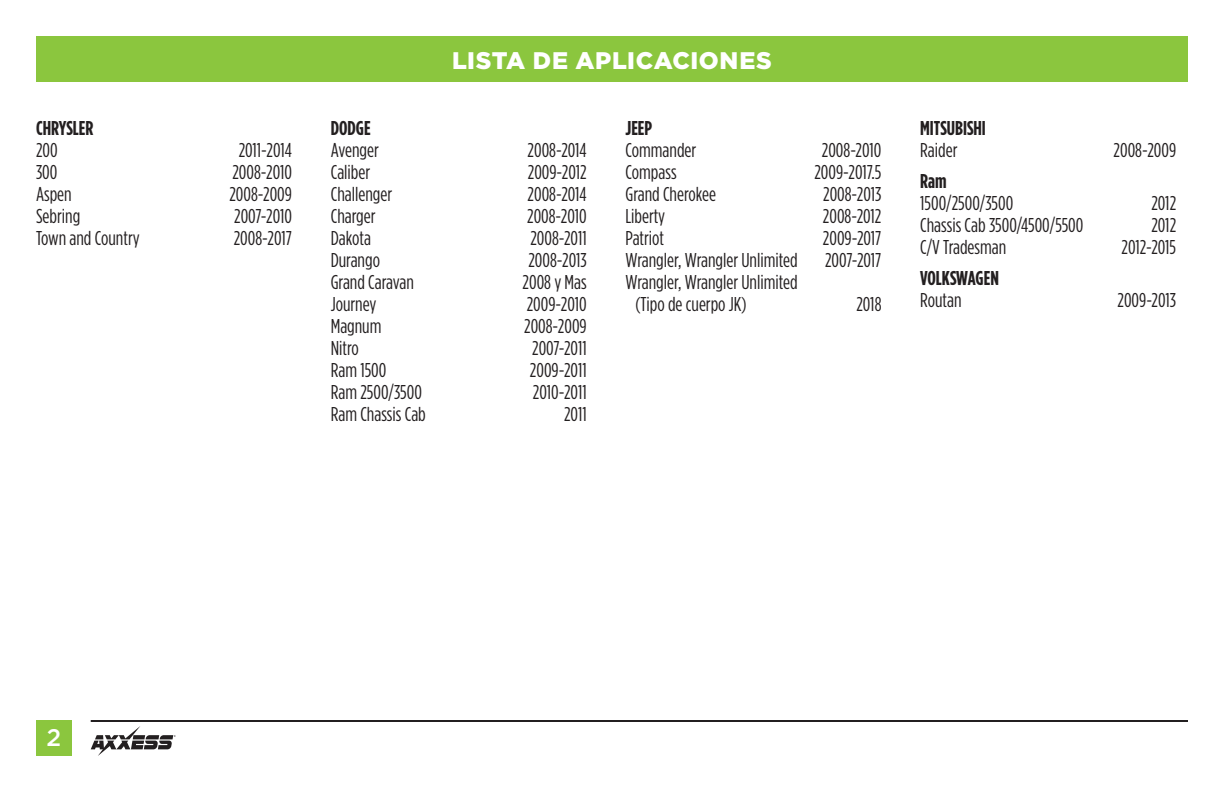
<style>
.page{position:relative;width:1224px;height:792px;background:#fff}
.page>*{position:absolute;margin:0;border:0;box-sizing:border-box;transform-origin:0 0}
.t1{font:900 24px "Gotham";letter-spacing:.025em;color:#fff}
.t2{font:500 24px "Gotham";color:#fff}
.t3{font:20px/22px "Gotham Condensed";color:#231f20}
.t4{font:700 20px "Gotham Condensed";color:#231f20}
</style>
<div class="page">
<div style="left:36px;top:36px;width:1152px;height:45px;background:#8bc63e"></div>
<div style="left:36px;top:720px;width:36px;height:36px;background:#8bc63e"></div>
<hr style="left:91px;top:720px;width:1097px;height:2px;background:#231f20">
<svg style="left:91px;top:726px;width:85px;height:30px"></svg>
<p class="t4" style="left:36px;top:117px;width:59px">CHRYSLER</p>
<p class="t3" style="left:36px;top:139px;width:23px">200</p>
<p class="t3" style="left:239px;top:139px;width:55px">2011-2014</p>
<p class="t3" style="left:36px;top:161px;width:23px">300</p>
<p class="t3" style="left:232px;top:161px;width:61px">2008-2010</p>
<p class="t3" style="left:36px;top:183px;width:37px">Aspen</p>
<p class="t3" style="left:229px;top:183px;width:64px">2008-2009</p>
<p class="t3" style="left:36px;top:205px;width:46px">Sebring</p>
<p class="t3" style="left:234px;top:205px;width:59px">2007-2010</p>
<p class="t3" style="left:36px;top:227px;width:105px">Town and Country</p>
<p class="t3" style="left:234px;top:227px;width:60px">2008-2017</p>
<p class="t1" style="left:452px;top:46px;width:321px">LISTA DE APLICACIONES</p>
<p class="t4" style="left:331px;top:117px;width:41px">DODGE</p>
<p class="t3" style="left:331px;top:139px;width:50px">Avenger</p>
<p class="t3" style="left:528px;top:139px;width:61px">2008-2014</p>
<p class="t3" style="left:331px;top:161px;width:41px">Caliber</p>
<p class="t3" style="left:528px;top:161px;width:60px">2009-2012</p>
<p class="t3" style="left:331px;top:183px;width:63px">Challenger</p>
<p class="t3" style="left:528px;top:183px;width:61px">2008-2014</p>
<p class="t3" style="left:331px;top:205px;width:46px">Charger</p>
<p class="t3" style="left:527px;top:205px;width:61px">2008-2010</p>
<p class="t3" style="left:331px;top:227px;width:42px">Dakota</p>
<p class="t3" style="left:530px;top:227px;width:58px">2008-2011</p>
<p class="t3" style="left:331px;top:249px;width:51px">Durango</p>
<p class="t3" style="left:528px;top:249px;width:60px">2008-2013</p>
<p class="t3" style="left:331px;top:271px;width:85px">Grand Caravan</p>
<p class="t3" style="left:523px;top:271px;width:66px">2008 y Mas</p>
<p class="t3" style="left:331px;top:293px;width:47px">Journey</p>
<p class="t3" style="left:527px;top:293px;width:61px">2009-2010</p>
<p class="t3" style="left:331px;top:315px;width:52px">Magnum</p>
<p class="t3" style="left:524px;top:315px;width:64px">2008-2009</p>
<p class="t3" style="left:331px;top:337px;width:30px">Nitro</p>
<p class="t3" style="left:532px;top:337px;width:56px">2007-2011</p>
<p class="t3" style="left:331px;top:359px;width:57px">Ram 1500</p>
<p class="t3" style="left:530px;top:359px;width:58px">2009-2011</p>
<p class="t3" style="left:331px;top:381px;width:93px">Ram 2500/3500</p>
<p class="t3" style="left:533px;top:381px;width:55px">2010-2011</p>
<p class="t3" style="left:331px;top:403px;width:97px">Ram Chassis Cab</p>
<p class="t3" style="left:564px;top:403px;width:24px">2011</p>
<p class="t4" style="left:625px;top:117px;width:28px">JEEP</p>
<p class="t3" style="left:625px;top:139px;width:72px">Commander</p>
<p class="t3" style="left:822px;top:139px;width:61px">2008-2010</p>
<p class="t3" style="left:625px;top:161px;width:53px">Compass</p>
<p class="t3" style="left:814px;top:161px;width:69px">2009-2017.5</p>
<p class="t3" style="left:625px;top:183px;width:92px">Grand Cherokee</p>
<p class="t3" style="left:823px;top:183px;width:60px">2008-2013</p>
<p class="t3" style="left:625px;top:205px;width:41px">Liberty</p>
<p class="t3" style="left:823px;top:205px;width:60px">2008-2012</p>
<p class="t3" style="left:625px;top:227px;width:40px">Patriot</p>
<p class="t3" style="left:823px;top:227px;width:60px">2009-2017</p>
<p class="t3" style="left:625px;top:249px;width:174px">Wrangler, Wrangler Unlimited</p>
<p class="t3" style="left:825px;top:249px;width:58px">2007-2017</p>
<p class="t3" style="left:635px;top:271px;width:164px;text-indent:-10px">Wrangler, Wrangler Unlimited (Tipo de cuerpo JK)</p>
<p class="t3" style="left:856px;top:293px;width:27px">2018</p>
<p class="t4" style="left:920px;top:117px;width:67px">MITSUBISHI</p>
<p class="t3" style="left:920px;top:139px;width:39px">Raider</p>
<p class="t3" style="left:1114px;top:139px;width:64px">2008-2009</p>
<p class="t4" style="left:920px;top:170px;width:28px">Ram</p>
<p class="t3" style="left:920px;top:192px;width:95px">1500/2500/3500</p>
<p class="t3" style="left:1151px;top:192px;width:26px">2012</p>
<p class="t3" style="left:920px;top:214px;width:165px">Chassis Cab 3500/4500/5500</p>
<p class="t3" style="left:1151px;top:214px;width:26px">2012</p>
<p class="t3" style="left:920px;top:236px;width:88px">C/V Tradesman</p>
<p class="t3" style="left:1122px;top:236px;width:56px">2012-2015</p>
<p class="t4" style="left:920px;top:267px;width:80px">VOLKSWAGEN</p>
<p class="t3" style="left:920px;top:289px;width:43px">Routan</p>
<p class="t3" style="left:1118px;top:289px;width:60px">2009-2013</p>
<p class="t2" style="left:47px;top:724px;width:16px">2</p>
</div>
